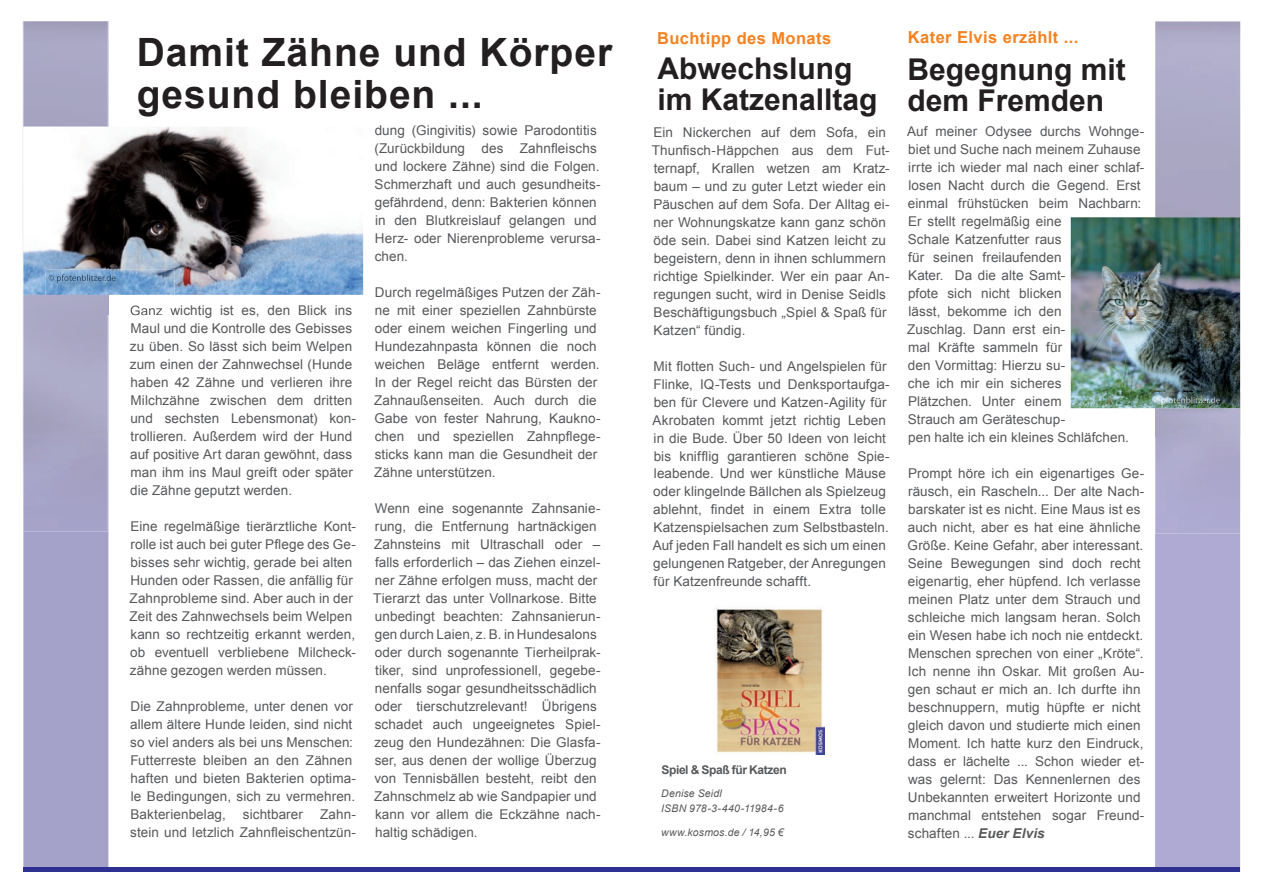
<style>
.page{position:relative;width:1263px;height:893px;background:#fff}
.page>*{position:absolute;margin:0;border:0;box-sizing:border-box;transform-origin:0 0}
.t1{font:700 39px/42px "Arial";letter-spacing:.025em;color:#231f20}
.t2{font:700 30px/31.5px "Arial";color:#231f20}
.t3{font:700 16.5px "Arial";letter-spacing:.025em;color:#f58220}
.t4{font:13.5px/18px "Arial";letter-spacing:.005em;color:#57585a}
.t5{font:700 12px "Arial";letter-spacing:-.03em;color:#57585a}
.t6{font:italic 10.5px/15px "Arial";letter-spacing:.015em;color:#57585a}
.s1{font-weight:700;font-style:italic}
</style>
<div class="page">
<div style="left:23px;top:531px;width:85px;height:336px;background:#a5a2ca"></div>
<div style="left:23px;top:867px;width:608px;height:5px;background:#2e3092"></div>
<div style="left:23px;top:21px;width:85px;height:510px;background:#a8a5c5"></div>
<div style="left:1155px;top:533px;width:85px;height:339px;background:#afaad3"></div>
<div style="left:631px;top:867px;width:608px;height:5px;background:#2e3092"></div>
<img style="left:1155px;top:21px;width:85px;height:512px">
<img style="left:23px;top:127px;width:340px;height:168px">
<img style="left:1071px;top:217px;width:169px;height:191px">
<img style="left:714px;top:608px;width:111px;height:147px">
<div style="left:1155px;top:392px;width:86px;height:45px;background:#acabc8"></div>
<img style="left:1150px;top:392px;width:90px;height:16px">
<img style="left:1153px;top:397px;width:67px;height:8px">
<img style="left:46px;top:270px;width:129px;height:45px">
<svg style="left:108px;top:295px;width:1px;height:20px"></svg>
<img style="left:131px;top:305px;width:44px;height:10px">
<img style="left:49px;top:274px;width:67px;height:9px">
<h1 class="t1" style="left:137px;top:32px;width:477px">Damit Zähne und Körper gesund bleiben ...</h1>
<p class="t4" style="left:130px;top:302px;width:228px">Ganz wichtig ist es, den Blick ins Maul und die Kontrolle des Gebisses zu üben. So lässt sich beim Welpen zum einen der Zahnwechsel (Hunde haben 42 Zähne und verlieren ihre Milchzähne zwischen dem dritten und sechsten Lebensmonat) kon&shy;trollieren. Außerdem wird der Hund auf positive Art daran gewöhnt, dass man ihm ins Maul greift oder später die Zähne geputzt werden.</p>
<p class="t4" style="left:130px;top:518px;width:228px">Eine regelmäßige tierärztliche Kont&shy;rolle ist auch bei guter Pflege des Ge&shy;bisses sehr wichtig, gerade bei alten Hunden oder Rassen, die anfällig für Zahnprobleme sind. Aber auch in der Zeit des Zahnwechsels beim Welpen kann so rechtzeitig erkannt werden, ob eventuell verbliebene Milcheck&shy;zähne gezogen werden müssen.</p>
<p class="t4" style="left:130px;top:698px;width:227px">Die Zahnprobleme, unter denen vor allem ältere Hunde leiden, sind nicht so viel anders als bei uns Menschen:<br>Futterreste bleiben an den Zähnen haften und bieten Bakterien optima&shy;le Bedingungen, sich zu vermehren.<br>Bakterienbelag,</p>
<p class="t4" style="left:130px;top:806px;width:227px;text-align:right">Zahn-<br>stein und letzlich Zahnfleischentzün-</p>
<p class="t4" style="left:243px;top:806px;width:62px">sichtbarer</p>
<p class="t4" style="left:374px;top:122px;width:228px">dung (Gingivitis) sowie Parodontitis (Zurückbildung des Zahnfleischs und lockere Zähne) sind die Folgen.<br>Schmerzhaft und auch gesundheits&shy;gefährdend, denn: Bakterien können in den Blutkreislauf gelangen und<br>Herz- oder Nierenprobleme verursa&shy;chen.</p>
<p class="t4" style="left:374px;top:284px;width:228px">Durch regelmäßiges Putzen der Zäh&shy;ne mit einer speziellen Zahnbürste oder einem weichen Fingerling und<br>Hundezahnpasta können die noch weichen Beläge entfernt werden.<br>In der Regel reicht das Bürsten der<br>Zahnaußenseiten. Auch durch die<br>Gabe von fester Nahrung, Kaukno&shy;chen und speziellen Zahnpflege&shy;sticks kann man die Gesundheit der<br>Zähne unterstützen.</p>
<p class="t4" style="left:373px;top:500px;width:229px">Wenn eine sogenannte Zahnsanie&shy;rung, die Entfernung hartnäckigen Zahnsteins mit Ultraschall oder – falls erforderlich – das Ziehen einzel&shy;ner Zähne erfolgen muss, macht der Tierarzt das unter Vollnarkose. Bitte unbedingt beachten: Zahnsanierun&shy;gen durch Laien, z. B. in Hundesalons oder durch sogenannte Tierheilprak&shy;tiker, sind unprofessionell, gegebe&shy;nenfalls sogar gesundheitsschädlich oder tierschutzrelevant! Übrigens schadet auch ungeeignetes Spiel&shy;zeug den Hundezähnen: Die Glasfa&shy;ser, aus denen der wollige Überzug von Tennisbällen besteht, reibt den Zahnschmelz ab wie Sandpapier und kann vor allem die Eckzähne nach&shy;haltig schädigen.</p>
<p class="t3" style="left:657px;top:27px;width:176px">Buchtipp des Monats</p>
<p class="t3" style="left:908px;top:26px;width:172px">Kater Elvis erzählt ...</p>
<h2 class="t2" style="left:657px;top:53px;width:222px">Abwechslung im Katzenalltag</h2>
<h2 class="t2" style="left:907px;top:55px;width:220px">Begegnung mit dem Fremden</h2>
<p class="t4" style="left:652px;top:123px;width:239px">Ein Nickerchen auf dem Sofa, ein Thunfisch-Häppchen aus dem Fut&shy;ternapf, Krallen wetzen am Kratz&shy;baum – und zu guter Letzt wieder ein Päuschen auf dem Sofa. Der Alltag ei&shy;ner Wohnungskatze kann ganz schön öde sein. Dabei sind Katzen leicht zu begeistern, denn in ihnen schlummern richtige Spielkinder. Wer ein paar An&shy;regungen sucht, wird in Denise Seidls Beschäftigungsbuch „Spiel &amp; Spaß für Katzen“ fündig.</p>
<p class="t4" style="left:653px;top:357px;width:239px">Mit flotten Such- und Angelspielen für Flinke, IQ-Tests und Denksportaufga&shy;ben für Clevere und Katzen-Agility für Akrobaten kommt jetzt richtig Leben in die Bude. Über 50 Ideen von leicht bis knifflig garantieren schöne Spie&shy;leabende. Und wer künstliche Mäuse oder klingelnde Bällchen als Spielzeug ablehnt, findet in einem Extra tolle Katzenspielsachen zum Selbstbasteln.<br>Auf jeden Fall handelt es sich um einen gelungenen Ratgeber, der Anregungen für Katzenfreunde schafft.</p>
<p class="t5" style="left:661px;top:761px;width:127px">Spiel &amp; Spaß für Katzen</p>
<p class="t6" style="left:661px;top:786px;width:124px">Denise Seidl<br>ISBN 978-3-440-11984-6</p>
<p class="t6" style="left:661px;top:824px;width:124px">www.kosmos.de / 14,95 €</p>
<p class="t4" style="left:907px;top:123px;width:239px">Auf meiner Odysee durchs Wohnge&shy;biet und Suche nach meinem Zuhause irrte ich wieder mal nach einer schlaf&shy;losen Nacht durch die Gegend. Erst einmal frühstücken beim Nachbarn:<br>Er stellt regelmäßig eine<br>Schale Katzenfutter raus<br>für seinen freilaufenden<br>Kater. Da die alte Samt-<br>pfote sich nicht blicken<br>lässt, bekomme ich den<br>Zuschlag. Dann erst ein-<br>mal Kräfte sammeln für<br>den Vormittag: Hierzu su-<br>che ich mir ein sicheres<br>Plätzchen. Unter einem<br>Strauch am Geräteschup-<br>pen halte ich ein kleines Schläfchen.</p>
<p class="t4" style="left:908px;top:465px;width:238px">Prompt höre ich ein eigenartiges Ge&shy;räusch, ein Rascheln... Der alte Nach&shy;barskater ist es nicht. Eine Maus ist es auch nicht, aber es hat eine ähnliche Größe. Keine Gefahr, aber interessant.<br>Seine Bewegungen sind doch recht eigenartig, eher hüpfend. Ich verlasse meinen Platz unter dem Strauch und schleiche mich langsam heran. Solch ein Wesen habe ich noch nie entdeckt.<br>Menschen sprechen von einer „Kröte“.<br>Ich nenne ihn Oskar. Mit großen Au&shy;gen schaut er mich an. Ich durfte ihn beschnuppern, mutig hüpfte er nicht gleich davon und studierte mich einen Moment. Ich hatte kurz den Eindruck, dass er lächelte ... Schon wieder et&shy;was gelernt: Das Kennenlernen des Unbekannten erweitert Horizonte und manchmal entstehen sogar Freund&shy;schaften ... <span class="s1">Euer Elvis</span></p>
</div>
